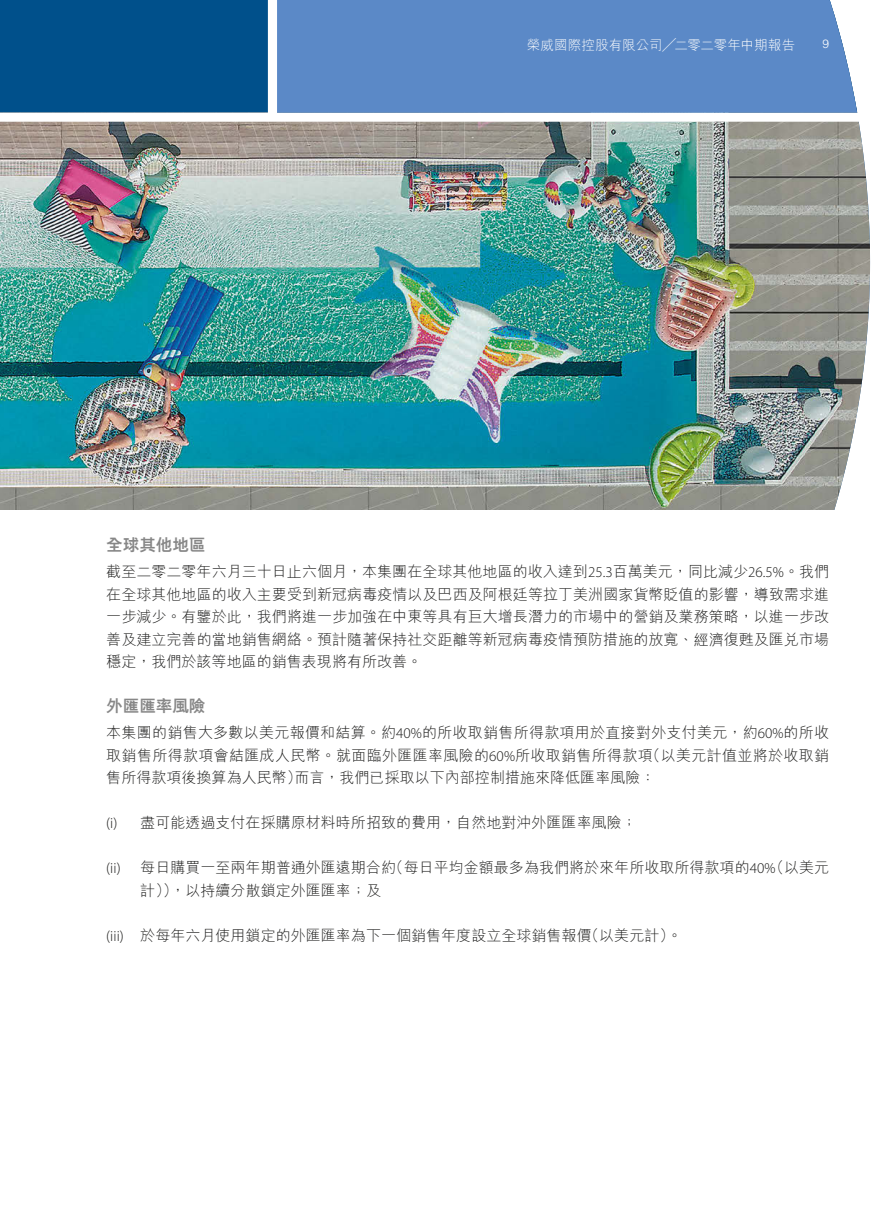
<style>
.page{position:relative;width:893px;height:1212px;background:#fff}
.page>*{position:absolute;margin:0;border:0;box-sizing:border-box;transform-origin:0 0}
.t1{font:800 16.5px "M Hei HK";color:#878787}
.t2{font:300 15px/22.5px "M Hei HK";letter-spacing:.005em;color:#1c1c1b;text-align:justify}
.t3{font:300 15px "Myriad Pro";color:#1c1c1b}
.t4{font:300 13.5px "M Hei HK";letter-spacing:.005em;color:#fff}
.t5{font:300 12px "Helvetica LT Std";color:#fff}
.s1{font-family:"Myriad Pro"}
</style>
<div class="page">
<img style="left:0;top:111px;width:870px;height:399px">
<div style="left:0;top:0;width:268px;height:113px;background:#00508b"></div>
<div style="left:0;top:113px;width:876px;height:9px;background:#fff"></div>
<div style="left:277px;top:0;width:580px;height:113px;background:#5b89c7"></div>
<div style="left:268px;top:0;width:9px;height:117px;background:#fff"></div>
<p class="t4" style="left:527px;top:36px;width:270px">榮威國際控股有限公司╱二零二零年中期報告</p>
<p class="t5" style="left:822px;top:36px;width:8px">9</p>
<p class="t1" style="left:106px;top:533px;width:101px">全球其他地區</p>
<p class="t2" style="left:106px;top:560px;width:724px">截至二零二零年六月三十日止六個月，本集團在全球其他地區的收入達到<span class="s1">25.3</span>百萬美元，同比減少<span class="s1">26.5%</span>。我們在全球其他地區的收入主要受到新冠病毒疫情以及巴西及阿根廷等拉丁美洲國家貨幣貶值的影響，導致需求進一步減少。有鑒於此，我們將進一步加強在中東等具有巨大增長潛力的市場中的營銷及業務策略，以進一步改善及建立完善的當地銷售網絡。預計隨著保持社交距離等新冠病毒疫情預防措施的放寬、經濟復甦及匯兌市場穩定，我們於該等地區的銷售表現將有所改善。</p>
<p class="t1" style="left:106px;top:694px;width:101px">外匯匯率風險</p>
<p class="t2" style="left:106px;top:721px;width:724px">本集團的銷售大多數以美元報價和結算。約<span class="s1">40%</span>的所收取銷售所得款項用於直接對外支付美元，約<span class="s1">60%</span>的所收取銷售所得款項會結匯成人民幣。就面臨外匯匯率風險的<span class="s1">60%</span>所收取銷售所得款項（以美元計值並將於收取銷售所得款項後換算為人民幣）而言，我們已採取以下內部控制措施來降低匯率風險：</p>
<p class="t2" style="left:106px;top:811px;width:532px"><span class="s1">(i)</span> 盡可能透過支付在採購原材料時所招致的費用，自然地對沖外匯匯率風險；</p>
<p class="t3" style="left:106px;top:859px;width:16px">(ii)</p>
<p class="t2" style="left:140px;top:856px;width:690px">每日購買一至兩年期普通外匯遠期合約（每日平均金額最多為我們將於來年所收取所得款項的<span class="s1">40%</span>（以美元計）），以持續分散鎖定外匯匯率；及</p>
<p class="t2" style="left:106px;top:923px;width:577px"><span class="s1">(iii)</span> 於每年六月使用鎖定的外匯匯率為下一個銷售年度設立全球銷售報價（以美元計）。</p>
</div>
